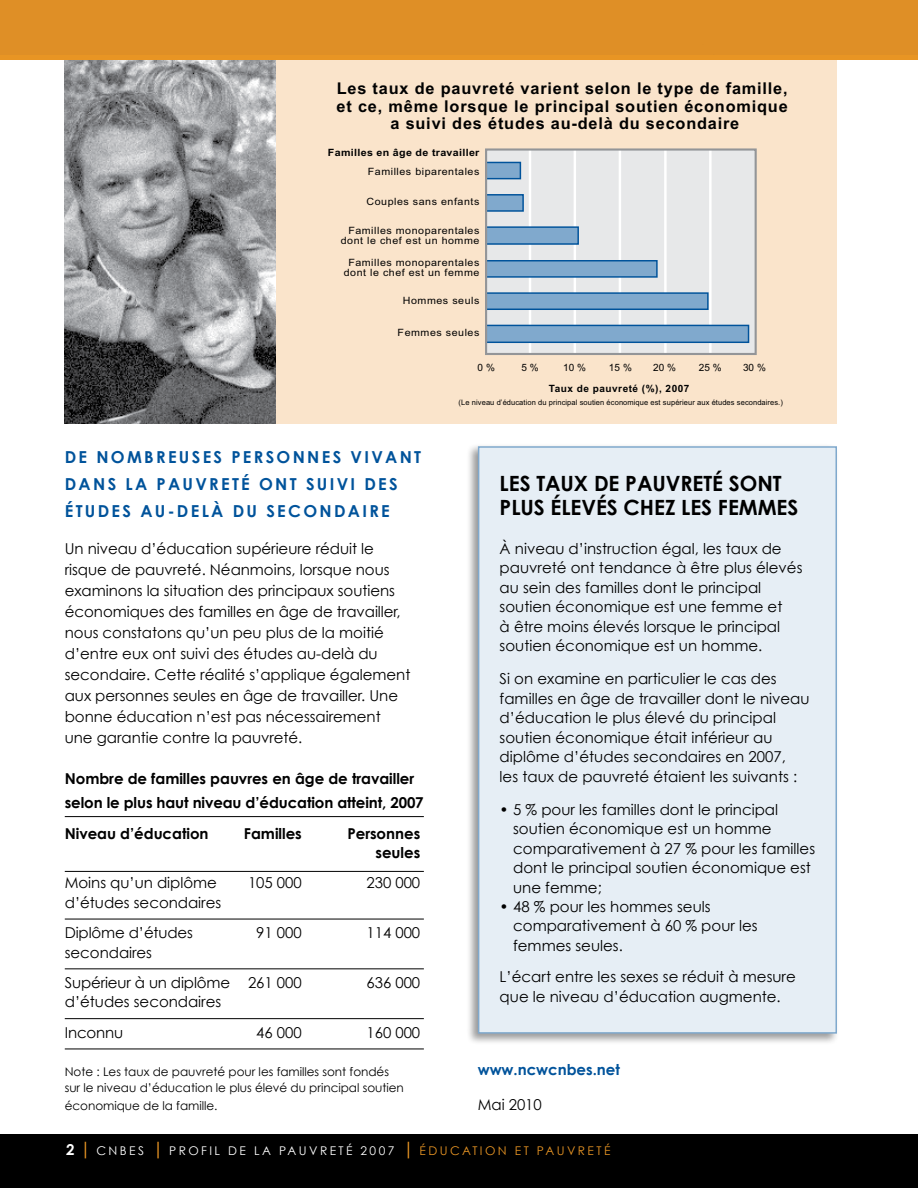
<style>
.page{position:relative;width:918px;height:1188px;background:#fff}
.page>*{position:absolute;margin:0;border:0;box-sizing:border-box;transform-origin:0 0}
.t1{font:700 21px/24px "Century Gothic";letter-spacing:-.005em;color:#000}
.t2{font:700 16.5px/27px "Century Gothic";letter-spacing:.14em;color:#00539b}
.t3{font:700 16.35px/17.5px "Arial";letter-spacing:.05em;color:#010101;text-align:center}
.t4{font:15px/19.5px "Century Gothic";color:#000}
.t5{font:700 15px/24px "Century Gothic";letter-spacing:-.005em;color:#000}
.t6{font:700 15px "Century Gothic";letter-spacing:-.005em;color:#00539b}
.t7{font:12px/16.5px "Century Gothic";letter-spacing:-.005em;color:#000}
.t8{font:12px "Century Gothic";letter-spacing:.2em;color:#fff}
.t9{font:12px "Century Gothic";letter-spacing:.2em;color:#e89524}
.t10{font:10.05px/10.1px "Arial";letter-spacing:.05em;color:#010101;text-align:right;scale:1.06 1}
.t11{font:700 10.05px "Arial";letter-spacing:.03em;color:#010101;scale:1.06 1}
.t12{font:700 10.05px "Arial";letter-spacing:.05em;color:#010101}
.t13{font:10.05px "Arial";letter-spacing:.005em;color:#000}
.t14{font:7.5px "Arial";letter-spacing:.01em;color:#010101}
.s1{font-weight:700;font-size:15px}
.s2{font-size:18px;color:#e89524}
.s3{color:#fff}
.s4{font-size:18px}
</style>
<div class="page">
<div style="left:65px;top:26px;width:772px;height:398px;background:#fae4cb"></div>
<hr style="left:65px;top:816px;width:359px;height:1px;background:#000">
<hr style="left:65px;top:871px;width:359px;height:1px;background:#000">
<hr style="left:65px;top:919px;width:359px;height:1px;background:#000">
<hr style="left:65px;top:968px;width:359px;height:1px;background:#000">
<hr style="left:65px;top:1018px;width:359px;height:1px;background:#000">
<hr style="left:65px;top:1049px;width:359px;height:1px;background:#000">
<div style="left:486px;top:150px;width:270px;height:204px;background:#e7e8e9"></div>
<hr style="left:664px;top:149px;width:3px;height:204px;background:#fff">
<hr style="left:529px;top:149px;width:2px;height:206px;background:#fff">
<hr style="left:619px;top:149px;width:2px;height:205px;background:#fff">
<hr style="left:574px;top:149px;width:2px;height:204px;background:#fff">
<hr style="left:709px;top:149px;width:3px;height:205px;background:#fff">
<div style="left:485px;top:162px;width:36px;height:17px;background:#80a9cd;border:1px solid #00539b"></div>
<div style="left:485px;top:194px;width:39px;height:18px;background:#80a9cd;border:1px solid #00539b"></div>
<div style="left:485px;top:226px;width:94px;height:19px;background:#80a9cd;border:1px solid #00539b"></div>
<div style="left:485px;top:260px;width:173px;height:18px;background:#80a9cd;border:1px solid #00539b"></div>
<div style="left:485px;top:292px;width:224px;height:18px;background:#80a9cd;border:1px solid #00539b"></div>
<div style="left:485px;top:325px;width:264px;height:18px;background:#80a9cd;border:1px solid #00539b"></div>
<div style="left:485px;top:148px;width:272px;height:207px;border:2px solid #939598"></div>
<img style="left:65px;top:60px;width:211px;height:364px">
<div style="left:467px;top:444px;width:379px;height:607px;background:#000;opacity:.4"></div>
<div style="left:479px;top:447px;width:357px;height:586px;background:#e6eef5"></div>
<div style="left:478px;top:446px;width:359px;height:588px;border:2px solid #80a9cd"></div>
<div style="left:0;top:0;width:918px;height:55px;background:#df8f26"></div>
<div style="left:0;top:1134px;width:918px;height:54px;background:#000"></div>
<div style="left:0;top:55px;width:918px;height:5px;background:#e89524"></div>
<p class="t3" style="left:337px;top:81px;width:453px">Les taux de pauvreté varient selon le type de famille, et ce, même lorsque le principal soutien économique a suivi des études au-delà du secondaire</p>
<p class="t11" style="left:328px;top:146px;width:144px">Familles en âge de travailler</p>
<p class="t10" style="left:368px;top:167px;width:107px">Familles biparentales</p>
<p class="t10" style="left:367px;top:197px;width:108px">Couples sans enfants</p>
<p class="t10" style="left:341px;top:226px;width:132px">Familles monoparentales dont le chef est un homme</p>
<p class="t10" style="left:344px;top:259px;width:129px;text-align:center">Familles monoparentales dont le chef est un femme</p>
<p class="t10" style="left:403px;top:296px;width:74px">Hommes seuls</p>
<p class="t10" style="left:398px;top:329px;width:79px">Femmes seules</p>
<p class="t13" style="left:478px;top:363px;width:19px">0 %</p>
<p class="t13" style="left:521px;top:363px;width:19px">5 %</p>
<p class="t13" style="left:563px;top:363px;width:25px">10 %</p>
<p class="t13" style="left:609px;top:363px;width:25px">15 %</p>
<p class="t13" style="left:653px;top:363px;width:25px">20 %</p>
<p class="t13" style="left:699px;top:363px;width:25px">25 %</p>
<p class="t13" style="left:743px;top:363px;width:25px">30 %</p>
<p class="t2" style="left:65px;top:443px;width:358px">DE NOMBREUSES PERSONNES VIVANT<br>DANS LA PAUVRETÉ ONT SUIVI DES<br>ÉTUDES AU-DELÀ DU SECONDAIRE</p>
<p class="t4" style="left:65px;top:538px;width:347px;line-height:21px">Un niveau d’éducation supérieure réduit le risque de pauvreté. Néanmoins, lorsque nous examinons la situation des principaux soutiens économiques des familles en âge de travailler, nous constatons qu’un peu plus de la moitié d’entre eux ont suivi des études au-delà du secondaire. Cette réalité s’applique également aux personnes seules en âge de travailler. Une bonne éducation n’est pas nécessairement une garantie contre la pauvreté.</p>
<p class="t5" style="left:65px;top:766px;width:360px">Nombre de familles pauvres en âge de travailler selon le plus haut niveau d’éducation atteint, 2007</p>
<p class="t5" style="left:65px;top:821px;width:145px">Niveau d’éducation</p>
<p class="t5" style="left:244px;top:821px;width:59px">Familles</p>
<p class="t5" style="left:347px;top:823px;width:74px;line-height:19.5px;text-align:right">Personnes seules</p>
<p class="t4" style="left:65px;top:873px;width:154px">Moins qu’un diplôme</p>
<p class="t4" style="left:248px;top:873px;width:55px">105 000</p>
<p class="t4" style="left:367px;top:873px;width:55px">230 000</p>
<p class="t4" style="left:65px;top:887px;width:158px;line-height:30.3px">d’études secondaires<br>Diplôme d’études</p>
<p class="t4" style="left:256px;top:923px;width:47px">91 000</p>
<p class="t4" style="left:367px;top:923px;width:55px">114 000</p>
<p class="t4" style="left:65px;top:937px;width:239px;line-height:30.3px">secondaires<br>Supérieur à un diplôme 261 000</p>
<p class="t4" style="left:367px;top:973px;width:55px">636 000</p>
<p class="t4" style="left:65px;top:987px;width:158px;line-height:30.3px">d’études secondaires<br>Inconnu</p>
<p class="t4" style="left:256px;top:1022px;width:47px">46 000</p>
<p class="t4" style="left:367px;top:1022px;width:55px">160 000</p>
<p class="t7" style="left:65px;top:1063px;width:341px">Note : Les taux de pauvreté pour les familles sont fondés sur le niveau d’éducation le plus élevé du principal soutien</p>
<p class="t7" style="left:65px;top:1098px;width:154px">économique de la famille.</p>
<p class="t12" style="left:549px;top:382px;width:142px">Taux de pauvreté (%), 2007</p>
<p class="t14" style="left:459px;top:400px;width:326px">(Le niveau d’éducation du principal soutien économique est supérieur aux études secondaires.)</p>
<h1 class="t1" style="left:500px;top:470px;width:300px">LES TAUX DE PAUVRETÉ SONT<br>PLUS ÉLEVÉS CHEZ LES FEMMES</h1>
<p class="t4" style="left:500px;top:538px;width:304px">À niveau d’instruction égal, les taux de pauvreté ont tendance à être plus élevés au sein des familles dont le principal soutien économique est une femme et<br>à être moins élevés lorsque le principal soutien économique est un homme.</p>
<p class="t4" style="left:500px;top:669px;width:312px">Si on examine en particulier le cas des familles en âge de travailler dont le niveau d’éducation le plus élevé du principal soutien économique était inférieur au diplôme d’études secondaires en 2007,<br>les taux de pauvreté étaient les suivants :</p>
<p class="t4" style="left:513px;top:799px;width:304px;text-indent:-14px">• 5 % pour les familles dont le principal soutien économique est un homme comparativement à 27 % pour les familles dont le principal soutien économique est une femme;</p>
<p class="t4" style="left:513px;top:897px;width:246px;text-indent:-14px">• 48 % pour les hommes seuls comparativement à 60 % pour les femmes seules.</p>
<p class="t4" style="left:500px;top:967px;width:298px">L’écart entre les sexes se réduit à mesure que le niveau d’éducation augmente.</p>
<p class="t6" style="left:478px;top:1060px;width:144px">www.ncwcnbes.net</p>
<p class="t4" style="left:478px;top:1094px;width:66px">Mai 2010</p>
<p class="t8" style="left:66px;top:1144px;width:172px"><span class="s1">2</span> <span class="s2">|</span> CNBES <span class="s2">|</span> Pro fil de</p>
<p class="t8" style="left:254px;top:1144px;width:9px">la</p>
<p class="t8" style="left:279px;top:1144px;width:50px">Pau vret</p>
<p class="t9" style="left:346px;top:1144px;width:266px"><span class="s3">É 2007</span> <span class="s4">|</span> ÉDUCATION ET PAUVRETÉ</p>
</div>
